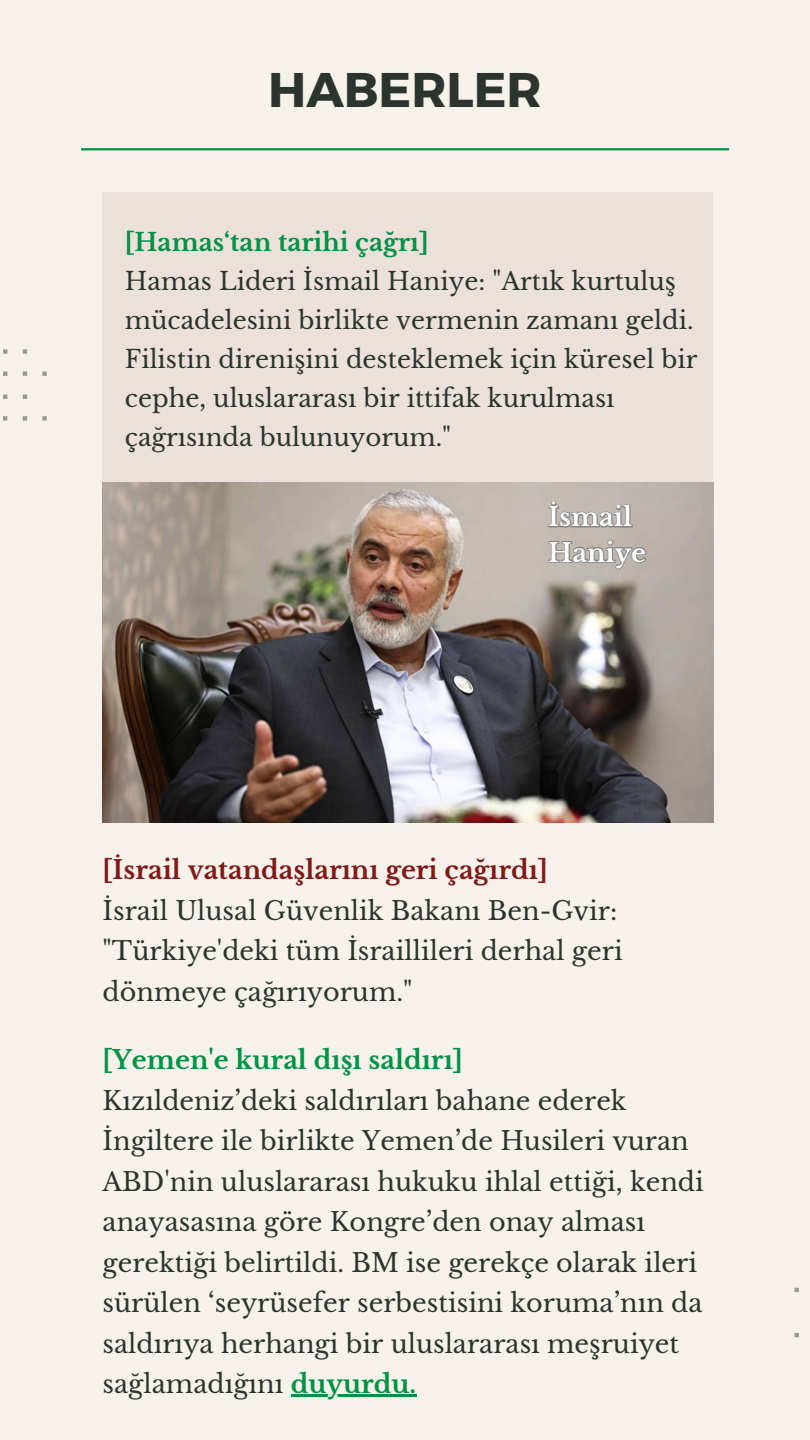
<style>
.page{position:relative;width:810px;height:1440px;background:#f6f2eb}
.page>*{position:absolute;margin:0;border:0;box-sizing:border-box;transform-origin:0 0}
.t1{font:700 48.6px "Montserrat";color:#2b342f}
.t2{font:25.5px/40.5px "Libre Baskerville";color:#2b342f}
.t3{font:700 25.5px "Libre Baskerville";color:#811a17}
.t4{font:700 25.5px "Libre Baskerville";color:#009245}
.t5{font:700 25.5px "Libre Baskerville";color:#fff}
.t6{font:24.5px/39px "Libre Baskerville";color:#2b342f}
.t7{font:700 24.5px "Libre Baskerville";color:#009245}
.s1{font-weight:700;color:#009245}
</style>
<div class="page">
<hr style="left:81px;top:148px;width:648px;height:2px;background:#009245">
<svg style="left:3px;top:349px;width:44px;height:72px"></svg>
<svg style="left:794px;top:1288px;width:5px;height:50px"></svg>
<div style="left:103px;top:192px;width:610px;height:630px;background:#ece1da"></div>
<img style="left:103px;top:482px;width:610px;height:341px">
<svg style="left:547px;top:499px;width:87px;height:30px;background:#aba5a0"></svg>
<svg style="left:547px;top:538px;width:101px;height:33px;background:#aba6a0"></svg>
<hr style="left:291px;top:1395px;width:125px;height:2px;background:#009245">
<p class="t1" style="left:268px;top:58px;width:275px">HABERLER</p>
<p class="t7" style="left:125px;top:228px;width:305px">[Hamas‘tan tarihi çağrı]</p>
<p class="t6" style="left:125px;top:262px;width:574px">Hamas Lideri İsmail Haniye: "Artık kurtuluş mücadelesini birlikte vermenin zamanı geldi.<br>Filistin direnişini desteklemek için küresel bir cephe, uluslararası bir ittifak kurulması çağrısında bulunuyorum."</p>
<p class="t5" style="left:548px;top:502px;width:85px">İsmail</p>
<p class="t5" style="left:548px;top:537px;width:99px">Haniye</p>
<p class="t3" style="left:103px;top:855px;width:447px">[İsrail vatandaşlarını geri çağırdı]</p>
<p class="t2" style="left:103px;top:891px;width:522px">İsrail Ulusal Güvenlik Bakanı Ben-Gvir: "Türkiye'deki tüm İsraillileri derhal geri dönmeye çağırıyorum."</p>
<p class="t4" style="left:103px;top:1044px;width:362px">[Yemen'e kural dışı saldırı]</p>
<p class="t2" style="left:103px;top:1080px;width:603px">Kızıldeniz’deki saldırıları bahane ederek İngiltere ile birlikte Yemen’de Husileri vuran ABD'nin uluslararası hukuku ihlal ettiği, kendi anayasasına göre Kongre’den onay alması gerektiği belirtildi. BM ise gerekçe olarak ileri sürülen ‘seyrüsefer serbestisini koruma’nın da saldırıya herhangi bir uluslararası meşruiyet sağlamadığını <span class="s1">duyurdu.</span></p>
</div>
